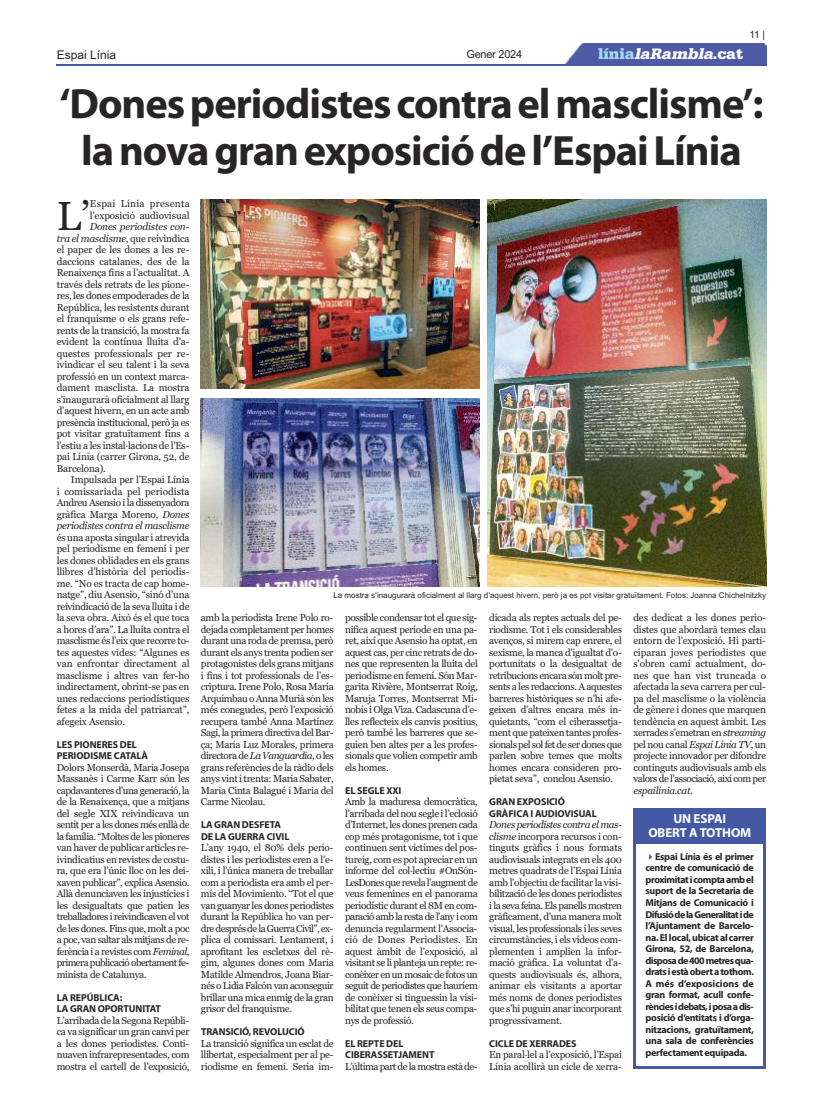
<style>
.page{position:relative;width:823px;height:1106px;background:#fff}
.page>*{position:absolute;margin:0;border:0;box-sizing:border-box;transform-origin:0 0}
.t1{font:700 42.5px/47px "Myriad Pro";letter-spacing:-.025em;color:#272526;text-align:center}
.t2{font:40.4px "Georgia";color:#272526}
.t3{font:italic 900 16px "Serifa";color:#fff}
.t4{font:700 13px/14px "Myriad Pro";letter-spacing:-.01em;color:#fff;text-align:center}
.t5{font:12px "Arial";color:#272526}
.t6{font:11px "Arial";letter-spacing:-.025em;color:#272526}
.t7{font:10px/11.5px "Georgia";letter-spacing:-.03em;color:#272526;text-align:justify}
.t8{font:700 10px/11.5px "Myriad Pro";letter-spacing:-.01em;color:#272526}
.t9{font:10px/11.5px "Georgia";letter-spacing:-.01em;color:#272526}
.t10{font:10px "Georgia";letter-spacing:-.055em;color:#272526}
.t11{font:10px "Arial";color:#272526}
.t12{font:8px "Arial";color:#272526}
.s1{font-style:normal;color:#a6d8f6}
.s2{font-style:normal}
.s3{font-style:italic}
.s4{color:#4558a4}
</style>
<div class="page">
<div style="left:565px;top:44px;width:200px;height:20px;background:#4f5aa4"></div>
<hr style="left:57px;top:64px;width:708px;height:1px;background:#4558a4">
<img style="left:201px;top:200px;width:278px;height:188px">
<hr style="left:633px;top:1066px;width:132px;height:3px;background:#4558a4">
<div style="left:633px;top:808px;width:132px;height:35px;background:#4558a4"></div>
<hr style="left:633px;top:842px;width:3px;height:227px;background:#4558a4">
<hr style="left:763px;top:842px;width:2px;height:226px;background:#4558a4">
<img style="left:201px;top:398px;width:278px;height:189px">
<img style="left:487px;top:200px;width:278px;height:387px">
<p class="t5" style="left:57px;top:48px;width:61px">Espai Línia</p>
<p class="t6" style="left:466px;top:48px;width:57px">Gener 2024</p>
<p class="t11" style="left:749px;top:29px;width:17px">11 |</p>
<h3 class="t3" style="left:597px;top:48px;width:146px"><span class="s1">línia</span>laRambla<span class="s2">.cat</span></h3>
<h1 class="t1" style="left:59px;top:84px;width:705px">‘Donesperiodistescontraelmasclisme’: lanovagranexposiciódel’EspaiLínia</h1>
<h2 class="t2" style="left:57px;top:192px;width:35px">L’</h2>
<p class="t9" style="left:90px;top:198px;width:102px">Espai Línia presenta l’exposició audiovisual</p>
<p class="t7" style="left:57px;top:221px;width:134px;text-indent:33px"><span class="s3">Dones periodistes con&shy;tra el masclisme</span>, que reivindica el paper de les dones a les re&shy;daccions catalanes, des de la Renaixença fins a l’actualitat. A través dels retrats de les pione&shy;res, les dones empoderades de la República, les resistents durant el franquisme o els grans refe&shy;rents de la transició, la mostra fa evident la contínua lluita d’a&shy;questes professionals per re&shy;ivindicar el seu talent i la seva professió en un context marca&shy;dament masclista. La mostra s’inaugurarà oficialment al llarg d’aquest hivern, en un acte amb presència institucional, però ja es pot visitar gratuïtament fins a l’estiu a les instal·lacions de l’Es&shy;pai Línia (carrer Girona, 52, de Barcelona).</p>
<p class="t7" style="left:57px;top:474px;width:134px;text-indent:14px">Impulsada per l’Espai Línia i comissariada pel periodista Andreu Asensio i la dissenyadora gràfica Marga Moreno, <span class="s3">Dones periodistes contra el masclisme</span></p>
<p class="t7" style="left:57px;top:531px;width:134px">és una aposta singular i atrevida pel periodisme en femení i per les dones oblidades en els grans llibres d’història del periodis&shy;me. “No es tracta de cap home&shy;natge”, diu Asensio, “sinó d’una reivindicació de la seva lluita i de la seva obra. Això és el que toca a hores d’ara”. La lluita contra el masclisme és l’eix que recorre to&shy;tes aquestes vides: “Algunes es van enfrontar directament al masclisme i altres van fer-ho indirectament, obrint-se pas en unes redaccions periodístiques fetes a la mida del patriarcat”, afegeix Asensio.</p>
<p class="t8" style="left:57px;top:739px;width:93px">LES PIONERES DEL<br>PERIODISME CATALÀ</p>
<p class="t7" style="left:57px;top:761px;width:134px">Dolors Monserdà, Maria Josepa Massanès i Carme Karr són les capdavanteres d’una generació, la de la Renaixença, que a mitjans del segle XIX reivindicava un sentit per a les dones més enllà de la família. “Moltes de les pioneres van haver de publicar articles re&shy;ivindicatius en revistes de costu&shy;ra, que era l’únic lloc on les dei&shy;xaven publicar”, explica Asensio.<br>Allà denunciaven les injustícies i les desigualtats que patien les treballadores i reivindicaven el vot de les dones. Fins que, molt a poc a poc, van saltar als mitjans de re&shy;ferència i a revistes com <span class="s3">Feminal</span>, primera publicació obertament fe&shy;minista de Catalunya.</p>
<p class="t8" style="left:57px;top:992px;width:105px">LA REPÚBLICA:<br>LA GRAN OPORTUNITAT</p>
<p class="t7" style="left:57px;top:1014px;width:134px">L’arribada de la Segona Repúbli&shy;ca va significar un gran canvi per a les dones periodistes. Conti&shy;nuaven infrarepresentades, com mostra el cartell de l’exposició,</p>
<p class="t12" style="left:333px;top:591px;width:434px">La mostra s’inaugurarà oficialment al llarg d’aquest hivern, però ja es pot visitar gratuïtament. Fotos: Joanna Chichelnitzky</p>
<p class="t7" style="left:201px;top:612px;width:134px">amb la periodista Irene Polo ro&shy;dejada completament per homes durant una roda de premsa, però durant els anys trenta podien ser protagonistes dels grans mitjans i fins i tot professionals de l’es&shy;criptura. Irene Polo, Rosa Maria Arquimbau o Anna Murià són les més conegudes, però l’exposició recupera també Anna Martínez Sagi, la primera directiva del Bar&shy;ça; María Luz Morales, primera directora de <span class="s3">La Vanguardia</span>, o les grans referències de la ràdio dels anys vint i trenta: Maria Sabater, Maria Cinta Balagué i Maria del Carme Nicolau.</p>
<p class="t8" style="left:201px;top:820px;width:90px">LA GRAN DESFETA<br>DE LA GUERRA CIVIL</p>
<p class="t7" style="left:201px;top:842px;width:134px">L’any 1940, el 80% dels perio&shy;distes i les periodistes eren a l’e&shy;xili, i l’única manera de treballar com a periodista era amb el per&shy;mís del Movimiento. “Tot el que van guanyar les dones periodistes durant la República ho van per&shy;dre després de la Guerra Civil”, ex&shy;plica el comissari. Lentament, i aprofitant les escletxes del rè&shy;gim, algunes dones com Maria Matilde Almendros, Joana Biar&shy;nés o Lidia Falcón van aconseguir brillar una mica enmig de la gran grisor del franquisme.</p>
<p class="t8" style="left:201px;top:1027px;width:105px">TRANSICIÓ, REVOLUCIÓ</p>
<p class="t7" style="left:201px;top:1037px;width:134px">La transició significa un esclat de llibertat, especialment per al pe&shy;riodisme en femení. Seria im-</p>
<p class="t7" style="left:345px;top:612px;width:134px">possible condensar tot el que sig&shy;nifica aquest període en una pa&shy;ret, així que Asensio ha optat, en aquest cas, per cinc retrats de do&shy;nes que representen la lluita del periodisme en femení. Són Mar&shy;garita Rivière, Montserrat Roig, Maruja Torres, Montserrat Mi&shy;nobis i Olga Viza. Cadascuna d’e&shy;lles reflecteix els canvis positius, però també les barreres que se&shy;guien ben altes per a les profes&shy;sionals que volien competir amb els homes.</p>
<p class="t8" style="left:345px;top:785px;width:57px">EL SEGLE XXI</p>
<p class="t7" style="left:345px;top:796px;width:134px">Amb la maduresa democràtica, l’arribada del nou segle i l’eclosió d’Internet, les dones prenen cada cop més protagonisme, tot i que continuen sent víctimes del pos&shy;tureig, com es pot apreciar en un informe del col·lectiu #OnSón-LesDones que revela l’augment de veus femenines en el panorama periodístic durant el 8M en com&shy;paració amb la resta de l’any i com denuncia regularment l’Associa&shy;ció de Dones Periodistes. En aquest àmbit de l’exposició, al visitant se li planteja un repte: re&shy;conèixer en un mosaic de fotos un seguit de periodistes que hauríem de conèixer si tinguessin la visi&shy;bilitat que tenen els seus compa&shy;nys de professió.</p>
<p class="t8" style="left:345px;top:1038px;width:91px">EL REPTE DEL<br>CIBERASSETJAMENT</p>
<p class="t10" style="left:345px;top:1060px;width:134px">L’última part de la mostra està de-</p>
<p class="t7" style="left:489px;top:612px;width:134px">dicada als reptes actuals del pe&shy;riodisme. Tot i els considerables avenços, si mirem cap enrere, el sexisme, la manca d’igualtat d’o&shy;portunitats o la desigualtat de retribucions encara són molt pre&shy;sents a les redaccions. A aquestes barreres històriques se n’hi afe&shy;geixen d’altres encara més in&shy;quietants, “com el ciberassetja&shy;ment que pateixen tantes profes&shy;sionals pel sol fet de ser dones que parlen sobre temes que molts homes encara consideren pro&shy;pietat seva”, conclou Asensio.</p>
<p class="t8" style="left:489px;top:797px;width:109px">GRAN EXPOSICIÓ<br>GRÀFICA I AUDIOVISUAL</p>
<p class="t7" style="left:489px;top:819px;width:134px"><span class="s3">Dones periodistes contra el mas&shy;clisme</span> incorpora recursos i con&shy;tinguts gràfics i nous formats audiovisuals integrats en els 400 metres quadrats de l’Espai Línia amb l’objectiu de facilitar la visi&shy;bilització de les dones periodistes i la seva feina. Els panells mostren gràficament, d’una manera molt visual, les professionals i les seves circumstàncies, i els vídeos com&shy;plementen i amplien la infor&shy;mació gràfica. La voluntat d’a&shy;quests audiovisuals és, alhora, animar els visitants a aportar més noms de dones periodistes que s’hi puguin anar incorporant progressivament.</p>
<p class="t8" style="left:489px;top:1038px;width:89px">CICLE DE XERRADES</p>
<p class="t7" style="left:489px;top:1049px;width:134px">En paral·lel a l’exposició, l’Espai<br>Línia acollirà un cicle de xerra-</p>
<p class="t7" style="left:633px;top:612px;width:134px">des dedicat a les dones perio&shy;distes que abordarà temes clau entorn de l’exposició. Hi parti&shy;ciparan joves periodistes que s’obren camí actualment, do&shy;nes que han vist truncada o afectada la seva carrera per cul&shy;pa del masclisme o la violència de gènere i dones que marquen tendència en aquest àmbit. Les xerrades s’emetran en <span class="s3">streaming </span>pel nou canal <span class="s3">Espai Línia TV</span>, un projecte innovador per difondre continguts audiovisuals amb els valors de l’associació, així com per <span class="s3">espailinia.cat</span>.</p>
<h3 class="t4" style="left:648px;top:812px;width:104px">UN ESPAI<br>OBERT ATOTHOM</h3>
<p class="t8" style="left:645px;top:851px;width:110px;text-align:justify"><span class="s4">✔</span>Espai Línia és el primer centre de comunicació de proximitaticomptaambel suport de la Secretaria de Mitjans de Comunicació i DifusiódelaGeneralitatide l’Ajuntament de Barcelo&shy;na.Ellocal,ubicatal carrer Girona, 52, de Barcelona, disposade400metresqua&shy;dratsiestàobertatothom.<br>A més d’exposicions de gran format, acull confe&shy;rènciesidebats,iposaadis&shy;posició d’entitats i d’orga&shy;nitzacions, gratuïtament, una sala de conferències perfectament equipada.</p>
</div>
